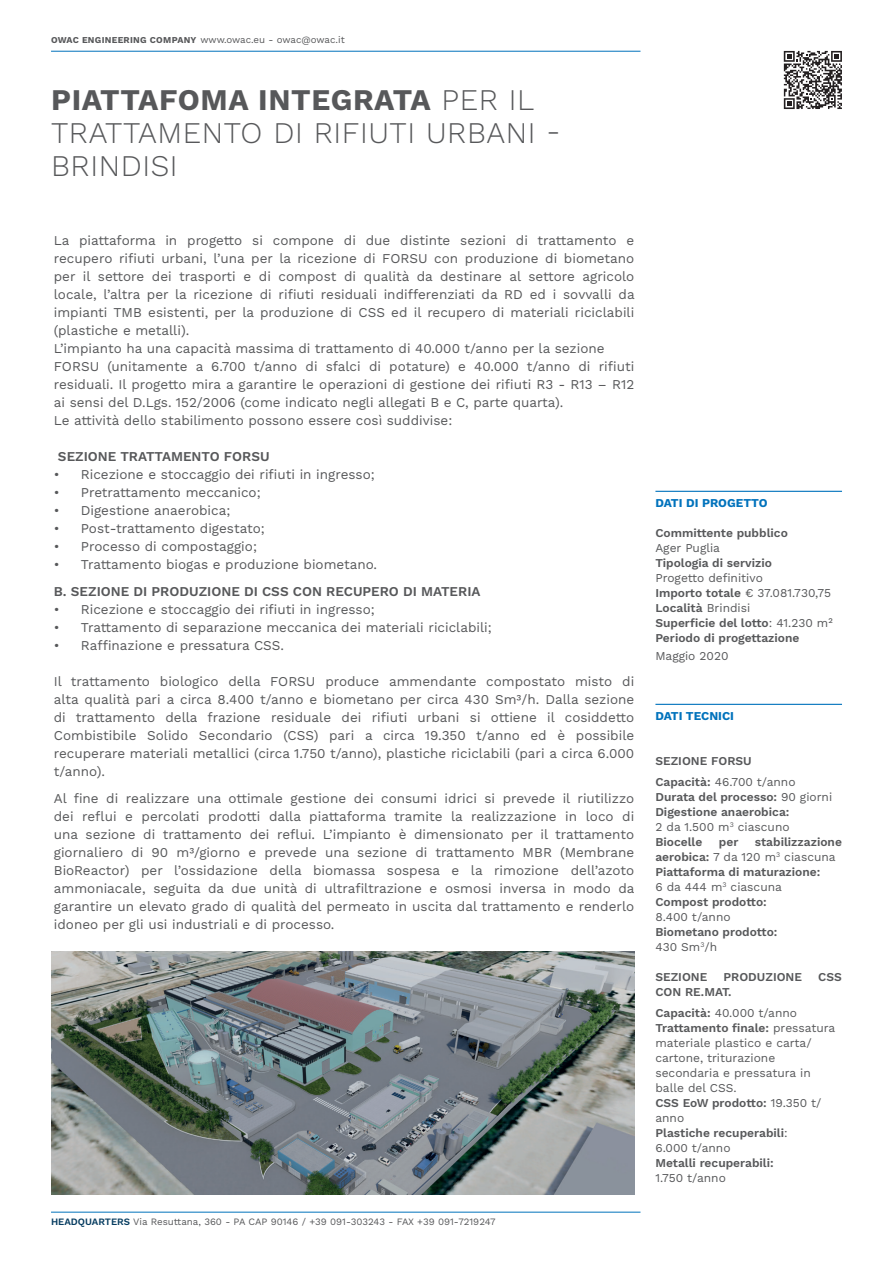
<style>
.page{position:relative;width:893px;height:1263px;background:#fff}
.page>*{position:absolute;margin:0;border:0;box-sizing:border-box;transform-origin:0 0}
.t1{font:300 30px/33px "Work Sans";letter-spacing:.02em;color:#57585a}
.t2{font:13.5px/18px "Work Sans";color:#57585a;text-align:justify}
.t3{font:600 13.5px "Work Sans";color:#57585a}
.t4{font:600 12px/15px "Work Sans";color:#57585a}
.t5{font:12px/15px "Work Sans";color:#57585a}
.t6{font:700 12px "Work Sans";color:#0072bc}
.t7{font:9.75px "Work Sans";color:#57585a}
.s1{font-weight:700;font-size:9px}
.s2{font-weight:700}
.s3{font-weight:600;color:#063c60}
.s4{font-weight:400}
.s5{font-weight:600}
</style>
<div class="page">
<hr style="left:51px;top:1212px;width:589px;height:1px;background:#0072bc">
<hr style="left:51px;top:51px;width:589px;height:1px;background:#0072bc">
<hr style="left:655px;top:491px;width:187px;height:1px;background:#0072bc">
<hr style="left:655px;top:704px;width:187px;height:1px;background:#0072bc">
<img style="left:51px;top:951px;width:583px;height:244px">
<svg style="left:784px;top:51px;width:58px;height:58px"></svg>
<p class="t7" style="left:51px;top:32px;width:295px"><span class="s1">OWAC ENGINEERING COMPANY</span> www.owac.eu - owac@owac.it</p>
<h1 class="t1" style="left:51px;top:82px;width:511px"><span class="s2">PIATTAFOMA INTEGRATA</span> PER IL<br>TRATTAMENTO DI RIFIUTI URBANI -<br>BRINDISI</h1>
<p class="t2" style="left:54px;top:231px;width:582px;text-align:left">La piattaforma in progetto si compone di due distinte sezioni di trattamento e recupero rifiuti urbani, l’una per la ricezione di FORSU con produzione di biometano per il settore dei trasporti e di compost di qualità da destinare al settore agricolo locale, l’altra per la ricezione di rifiuti residuali indifferenziati da RD ed i sovvalli da impianti TMB esistenti, per la produzione di CSS ed il recupero di materiali riciclabili (plastiche e metalli).<br>L’impianto ha una capacità massima di trattamento di 40.000 t/anno per la sezione FORSU (unitamente a 6.700 t/anno di sfalci di potature) e 40.000 t/anno di rifiuti residuali. Il progetto mira a garantire le operazioni di gestione dei rifiuti R3 - R13 – R12 ai sensi del D.Lgs. 152/2006 (come indicato negli allegati B e C, parte quarta).<br>Le attività dello stabilimento possono essere così suddivise:</p>
<p class="t3" style="left:58px;top:446px;width:213px">SEZIONE TRATTAMENTO FORSU</p>
<p class="t2" style="left:54px;top:465px;width:322px">• Ricezione e stoccaggio dei rifiuti in ingresso;</p>
<p class="t2" style="left:54px;top:483px;width:208px">• Pretrattamento meccanico;</p>
<p class="t2" style="left:54px;top:501px;width:178px">• Digestione anaerobica;</p>
<p class="t2" style="left:54px;top:519px;width:212px">• Post-trattamento digestato;</p>
<p class="t2" style="left:54px;top:537px;width:205px">• Processo di compostaggio;</p>
<p class="t2" style="left:54px;top:555px;width:325px">• Trattamento biogas e produzione biometano.</p>
<p class="t3" style="left:54px;top:581px;width:428px">B. SEZIONE DI PRODUZIONE DI CSS CON RECUPERO DI MATERIA</p>
<p class="t2" style="left:54px;top:600px;width:322px">• Ricezione e stoccaggio dei rifiuti in ingresso;</p>
<p class="t2" style="left:54px;top:618px;width:439px">• Trattamento di separazione meccanica dei materiali riciclabili;</p>
<p class="t2" style="left:54px;top:636px;width:232px">• Raffinazione e pressatura CSS.</p>
<p class="t2" style="left:54px;top:672px;width:582px">Il trattamento biologico della FORSU produce ammendante compostato misto di alta qualità pari a circa 8.400 t/anno e biometano per circa 430 Sm3/h. Dalla sezione di trattamento della frazione residuale dei rifiuti urbani si ottiene il cosiddetto Combistibile Solido Secondario (CSS) pari a circa 19.350 t/anno ed è possibile recuperare materiali metallici (circa 1.750 t/anno), plastiche riciclabili (pari a circa 6.000 t/anno).</p>
<p class="t2" style="left:54px;top:789px;width:582px">Al fine di realizzare una ottimale gestione dei consumi idrici si prevede il riutilizzo dei reflui e percolati prodotti dalla piattaforma tramite la realizzazione in loco di una sezione di trattamento dei reflui. L’impianto è dimensionato per il trattamento giornaliero di 90 m3/giorno e prevede una sezione di trattamento MBR (Membrane BioReactor) per l’ossidazione della biomassa sospesa e la rimozione dell’azoto ammoniacale, seguita da due unità di ultrafiltrazione e osmosi inversa in modo da garantire un elevato grado di qualità del permeato in uscita dal trattamento e renderlo idoneo per gli usi industriali e di processo.</p>
<p class="t7" style="left:51px;top:1214px;width:446px"><span class="s3">HEADQUARTERS</span> Via Resuttana, 360 - PA CAP 90146 / +39 091-303243 - FAX +39 091-7219247</p>
<p class="t6" style="left:655px;top:494px;width:114px">DATI DI PROGETTO</p>
<p class="t4" style="left:655px;top:525px;width:134px">Committente pubblico</p>
<p class="t5" style="left:655px;top:540px;width:66px">Ager Puglia</p>
<p class="t4" style="left:655px;top:555px;width:118px">Tipologia di servizio</p>
<p class="t4" style="left:655px;top:570px;width:179px"><span class="s4">Progetto definitivo<br></span>Importo totale <span class="s4">€ 37.081.730,75<br></span>Località <span class="s4">Brindisi<br></span>Superficie del lotto<span class="s4">: 41.230 m²<br></span>Periodo di progettazione</p>
<p class="t5" style="left:655px;top:648px;width:75px">Maggio 2020</p>
<p class="t6" style="left:655px;top:707px;width:80px">DATI TECNICI</p>
<p class="t4" style="left:655px;top:750px;width:142px;line-height:21px">SEZIONE FORSU<br>Capacità: <span class="s4">46.700 t/anno</span></p>
<p class="t4" style="left:655px;top:789px;width:178px">Durata del processo: <span class="s4">90 giorni<br></span>Digestione anaerobica:<br><span class="s4">2 da 1.500 m</span><sup>3</sup> <span class="s4">ciascuno<br></span>Biocelle</p>
<p class="t4" style="left:655px;top:834px;width:188px;text-indent:99px">stabilizzazione aerobica: <span class="s4">7 da 120 m</span><sup>3</sup> <span class="s4">ciascuna<br></span>Piattaforma di maturazione:<br><span class="s4">6 da 444 m</span><sup>3</sup> <span class="s4">ciascuna<br></span>Compost prodotto:</p>
<p class="t5" style="left:655px;top:909px;width:77px">8.400 t/anno</p>
<p class="t4" style="left:655px;top:924px;width:124px">Biometano prodotto:<br><span class="s4">430 Sm</span><sup>3</sup><span class="s4">/h</span></p>
<p class="t4" style="left:655px;top:969px;width:53px">SEZIONE</p>
<p class="t4" style="left:723px;top:969px;width:80px">PRODUZIONE</p>
<p class="t4" style="left:818px;top:969px;width:25px">CSS</p>
<p class="t4" style="left:655px;top:981px;width:143px;line-height:21px">CON RE.MAT.<br>Capacità: <span class="s4">40.000 t/anno</span></p>
<p class="t5" style="left:655px;top:1020px;width:182px"><span class="s5">Trattamento finale:</span> pressatura materiale plastico e carta/ cartone, triturazione secondaria e pressatura in balle del CSS.<br><span class="s5">CSS EoW prodotto:</span> 19.350 t/ anno<br><span class="s5">Plastiche recuperabili</span>:<br>6.000 t/anno</p>
<p class="t4" style="left:655px;top:1155px;width:120px">Metalli recuperabili:</p>
<p class="t5" style="left:655px;top:1170px;width:72px">1.750 t/anno</p>
<p class="t4" style="left:719px;top:834px;width:21px">per</p>
</div>
